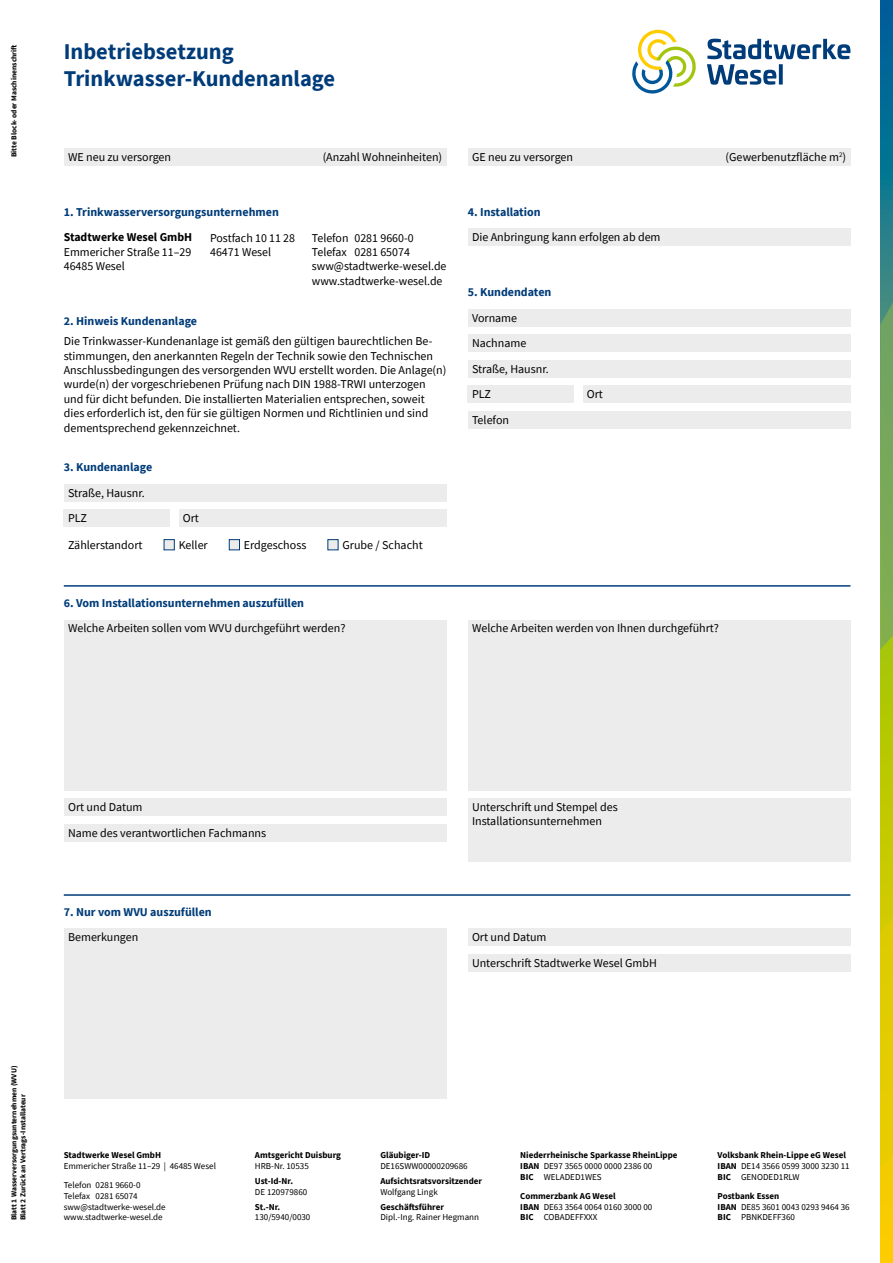
<style>
.page{position:relative;width:893px;height:1263px;background:#fff}
.page>*{position:absolute;margin:0;border:0;box-sizing:border-box;transform-origin:0 0}
.t1{font:700 22.5px/27px "Source Sans Pro";color:#003c79}
.t2{font:12px/14.4px "Source Sans Pro";color:#000}
.t3{font:700 12px "Source Sans Pro";color:#003c79}
.t4{font:700 12px "Source Sans Pro";color:#000}
.t5{font:9px/10.8px "Source Sans Pro";color:#000}
.t6{font:700 9px/10.8px "Source Sans Pro";color:#000}
.t7{font:700 7.5px/9px "Source Sans Pro";color:#000}
.s1{font-weight:400}
.s2{font-weight:700}
</style>
<div class="page">
<svg style="left:880px;top:0;width:13px;height:1263px"></svg>
<div style="left:880px;top:918px;width:13px;height:248px;background:#e3cc00"></div>
<svg style="left:880px;top:302px;width:13px;height:347px"></svg>
<svg style="left:707px;top:39px;width:143px;height:46px"></svg>
<svg style="left:779px;top:64px;width:4px;height:21px"></svg>
<svg style="left:632px;top:30px;width:64px;height:64px"></svg>
<hr style="left:64px;top:894px;width:786px;height:2px;background:#003c79">
<div style="left:64px;top:929px;width:382px;height:170px;background:#ececec"></div>
<div style="left:64px;top:149px;width:382px;height:17px;background:#ececec"></div>
<hr style="left:64px;top:585px;width:786px;height:2px;background:#003c79">
<div style="left:468px;top:620px;width:382px;height:170px;background:#ececec"></div>
<div style="left:468px;top:954px;width:382px;height:17px;background:#ececec"></div>
<div style="left:468px;top:929px;width:382px;height:17px;background:#ececec"></div>
<div style="left:64px;top:620px;width:382px;height:170px;background:#ececec"></div>
<div style="left:468px;top:149px;width:382px;height:17px;background:#ececec"></div>
<div style="left:468px;top:229px;width:382px;height:17px;background:#ececec"></div>
<div style="left:468px;top:798px;width:382px;height:64px;background:#ececec"></div>
<div style="left:468px;top:309px;width:382px;height:17px;background:#ececec"></div>
<div style="left:64px;top:824px;width:382px;height:17px;background:#ececec"></div>
<div style="left:64px;top:798px;width:382px;height:18px;background:#ececec"></div>
<div style="left:468px;top:335px;width:382px;height:17px;background:#ececec"></div>
<div style="left:468px;top:360px;width:382px;height:17px;background:#ececec"></div>
<div style="left:468px;top:386px;width:106px;height:17px;background:#ececec"></div>
<div style="left:583px;top:386px;width:267px;height:17px;background:#ececec"></div>
<div style="left:468px;top:411px;width:382px;height:17px;background:#ececec"></div>
<div style="left:64px;top:484px;width:382px;height:17px;background:#ececec"></div>
<div style="left:64px;top:510px;width:106px;height:17px;background:#ececec"></div>
<div style="left:179px;top:510px;width:267px;height:17px;background:#ececec"></div>
<div style="left:328px;top:539px;width:10px;height:11px;background:#ececec;border:1px solid #003c79"></div>
<div style="left:229px;top:539px;width:11px;height:11px;background:#ececec;border:1px solid #003c79"></div>
<div style="left:164px;top:539px;width:10px;height:11px;background:#ececec;border:1px solid #003c79"></div>
<p class="t7" style="left:9px;top:157px;width:114px;rotate:-90deg">Bitte Block- oder Maschinenschrift</p>
<h1 class="t1" style="left:64px;top:38px;width:273px">Inbetriebsetzung<br>Trinkwasser-Kundenanlage</h1>
<p class="t2" style="left:68px;top:150px;width:105px">WE neu zu versorgen</p>
<p class="t2" style="left:323px;top:150px;width:121px">(Anzahl Wohneinheiten)</p>
<p class="t2" style="left:472px;top:150px;width:103px">GE neu zu versorgen</p>
<p class="t2" style="left:726px;top:150px;width:122px">(Gewerbenutzfläche m<sup>2</sup>)</p>
<p class="t3" style="left:468px;top:204px;width:74px">4. Installation</p>
<p class="t3" style="left:64px;top:204px;width:217px">1. Trinkwasserversorgungsunternehmen</p>
<p class="t4" style="left:64px;top:229px;width:130px">Stadtwerke Wesel GmbH</p>
<p class="t2" style="left:64px;top:245px;width:129px">Emmericher Straße 11–29<br>46485 Wesel</p>
<p class="t2" style="left:210px;top:230px;width:87px">Postfach 10 11 28<br>46471 Wesel</p>
<p class="t2" style="left:312px;top:230px;width:136px">Telefon 0281 9660-0<br>Telefax 0281 65074 sww@stadtwerke-wesel.de www.stadtwerke-wesel.de</p>
<p class="t2" style="left:472px;top:230px;width:190px">Die Anbringung kann erfolgen ab dem</p>
<p class="t3" style="left:64px;top:312px;width:135px">2. Hinweis Kundenanlage</p>
<p class="t2" style="left:64px;top:334px;width:384px">Die Trinkwasser-Kundenanlage ist gemäß den gültigen baurechtlichen Be&shy;stimmungen, den anerkannten Regeln der Technik sowie den Technischen Anschlussbedingungen des versorgenden WVU erstellt worden. Die Anlage(n) wurde(n) der vorgeschriebenen Prüfung nach DIN 1988-TRWI unterzogen und für dicht befunden. Die installierten Materialien entsprechen, soweit dies erforderlich ist, den für sie gültigen Normen und Richtlinien und sind dementsprechend gekennzeichnet.</p>
<p class="t3" style="left:64px;top:459px;width:90px">3. Kundenanlage</p>
<p class="t2" style="left:68px;top:480px;width:78px;line-height:25.5px">Straße, Hausnr.<br>PLZ</p>
<p class="t2" style="left:183px;top:511px;width:18px">Ort</p>
<p class="t2" style="left:68px;top:537px;width:76px">Zählerstandort</p>
<p class="t2" style="left:179px;top:537px;width:31px">Keller</p>
<p class="t2" style="left:244px;top:537px;width:64px">Erdgeschoss</p>
<p class="t2" style="left:343px;top:537px;width:82px">Grube / Schacht</p>
<p class="t3" style="left:64px;top:595px;width:242px">6. Vom Installationsunternehmen auszufüllen</p>
<p class="t2" style="left:68px;top:621px;width:279px">Welche Arbeiten sollen vom WVU durchgeführt werden?</p>
<p class="t3" style="left:468px;top:284px;width:85px">5. Kundendaten</p>
<p class="t2" style="left:472px;top:305px;width:78px;line-height:25.5px">Vorname<br>Nachname<br>Straße, Hausnr.<br>PLZ</p>
<p class="t2" style="left:472px;top:412px;width:39px">Telefon</p>
<p class="t2" style="left:587px;top:387px;width:18px">Ort</p>
<p class="t2" style="left:472px;top:621px;width:248px">Welche Arbeiten werden von Ihnen durchgeführt?</p>
<p class="t2" style="left:68px;top:800px;width:76px">Ort und Datum</p>
<p class="t2" style="left:68px;top:825px;width:200px">Name des verantwortlichen Fachmanns</p>
<p class="t3" style="left:64px;top:904px;width:150px">7. Nur vom WVU auszufüllen</p>
<p class="t2" style="left:472px;top:800px;width:147px">Unterschrift und Stempel des<br>Installationsunternehmen</p>
<p class="t2" style="left:68px;top:930px;width:72px">Bemerkungen</p>
<p class="t2" style="left:472px;top:930px;width:76px">Ort und Datum</p>
<p class="t2" style="left:472px;top:955px;width:187px">Unterschrift Stadtwerke Wesel GmbH</p>
<p class="t7" style="left:9px;top:1220px;width:156px;rotate:-90deg">Blatt 1 Wasserversorgungsunternehmen (WVU)<br>Blatt 2 Zurück an Vertrags-Installateur</p>
<p class="t6" style="left:64px;top:1149px;width:99px">Stadtwerke Wesel GmbH</p>
<p class="t5" style="left:64px;top:1156px;width:154px;line-height:19.4px">Emmericher Straße 11–29 | 46485 Wesel<br>Telefon 0281 9660-0</p>
<p class="t5" style="left:64px;top:1190px;width:104px">Telefax 0281 65074 sww@stadtwerke-wesel.de www.stadtwerke-wesel.de</p>
<p class="t6" style="left:255px;top:1149px;width:88px">Amtsgericht Duisburg</p>
<p class="t5" style="left:255px;top:1160px;width:55px">HRB-Nr. 10535</p>
<p class="t6" style="left:255px;top:1175px;width:40px">Ust-Id-Nr.</p>
<p class="t5" style="left:255px;top:1186px;width:54px">DE 120979860</p>
<p class="t6" style="left:255px;top:1201px;width:27px">St.-Nr.</p>
<p class="t5" style="left:255px;top:1212px;width:57px">130/5940/0030</p>
<p class="t6" style="left:380px;top:1149px;width:51px">Gläubiger-ID</p>
<p class="t5" style="left:380px;top:1160px;width:89px">DE16SWW00000209686</p>
<p class="t6" style="left:380px;top:1175px;width:103px">Aufsichtsratsvorsitzender</p>
<p class="t5" style="left:380px;top:1186px;width:59px">Wolfgang Lingk</p>
<p class="t6" style="left:380px;top:1201px;width:65px">Geschäftsführer</p>
<p class="t5" style="left:380px;top:1212px;width:100px">Dipl.-Ing. Rainer Hegmann</p>
<p class="t6" style="left:520px;top:1149px;width:159px">Niederrheinische Sparkasse RheinLippe<br>IBAN <span class="s1">DE97 3565 0000 0000 2386 00<br></span>BIC <span class="s1">WELADED1WES</span></p>
<p class="t5" style="left:520px;top:1190px;width:134px"><span class="s2">Commerzbank AG Wesel<br>IBAN</span> DE63 3564 0064 0160 3000 00<br><span class="s2">BIC</span> COBADEFFXXX</p>
<p class="t6" style="left:718px;top:1149px;width:134px">Volksbank Rhein-Lippe eG Wesel<br>IBAN <span class="s1">DE14 3566 0599 3000 3230 11<br></span>BIC <span class="s1">GENODED1RLW</span></p>
<p class="t5" style="left:718px;top:1190px;width:134px"><span class="s2">Postbank Essen<br>IBAN</span> DE85 3601 0043 0293 9464 36<br><span class="s2">BIC</span> PBNKDEFF360</p>
</div>
